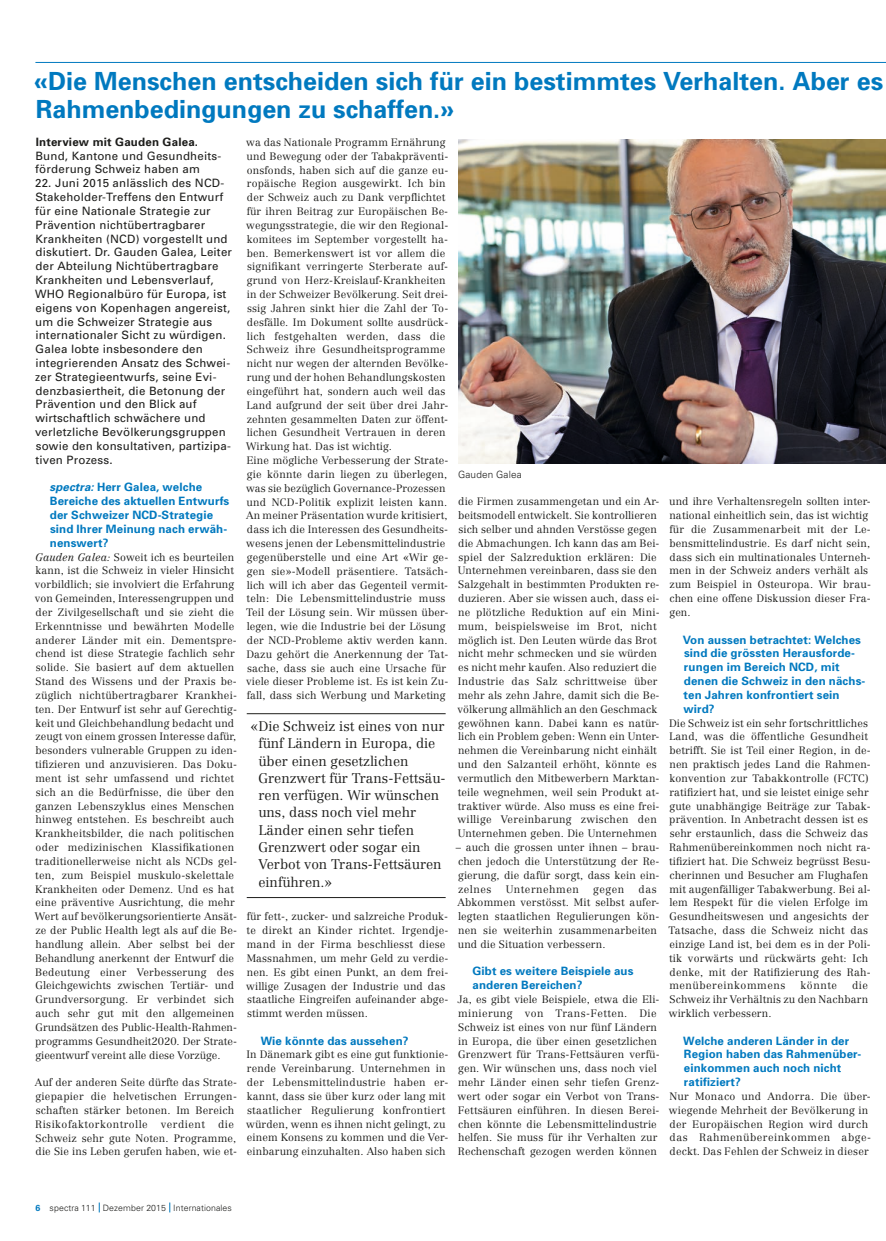
<style>
.page{position:relative;width:886px;height:1241px;background:#fff}
.page>*{position:absolute;margin:0;border:0;box-sizing:border-box;transform-origin:0 0}
.t1{font:700 25px/27.6px "Univers";color:#0079bf}
.t2{font:300 13.75px/17.2px "Centennial";color:#1d1d1b}
.t3{font:11.5px/13.9px "Univers";letter-spacing:.015em;color:#1d1d1b}
.t4{font:700 11.5px/13.9px "Univers";letter-spacing:.01em;color:#0079bf}
.t5{font:700 11.5px "Univers";letter-spacing:.015em;color:#1d1d1b}
.t6{font:300 10.62px/13.9px "Centennial";letter-spacing:.01em;color:#1d1d1b}
.t7{font:300 10.62px "Centennial";letter-spacing:.045em;color:#1d1d1b}
.t8{font:300 10px "Univers";letter-spacing:.015em;color:#1d1d1b}
.t9{font:300 8.75px "Univers";letter-spacing:.01em;color:#1d1d1b}
.s1{font-style:italic}
.s2{font-weight:700;color:#0079bf}
</style>
<div class="page">
<hr style="left:35px;top:62px;width:851px;height:1px;background:#0079bf">
<hr style="left:247px;top:713px;width:199px;height:1px;background:#1d1d1b">
<hr style="left:247px;top:897px;width:199px;height:1px;background:#1d1d1b">
<img style="left:458px;top:139px;width:428px;height:324px">
<h1 class="t1" style="left:34px;top:67px;width:850px">«Die Menschen entscheiden sich für ein bestimmtes Verhalten. Aber es<br>Rahmenbedingungen zu schaffen.»</h1>
<p class="t5" style="left:36px;top:134px;width:164px">Interview mit Gauden Galea.</p>
<p class="t3" style="left:35px;top:148px;width:187px">Bund, Kantone und Gesundheits&shy;förderung Schweiz haben am</p>
<p class="t3" style="left:35px;top:176px;width:199px">22. Juni 2015 anlässlich des NCD-Stakeholder-Treffens den Entwurf für eine Nationale Strategie zur Prävention nichtübertragbarer Krankheiten (NCD) vorgestellt und diskutiert. Dr. Gauden Galea, Leiter der Abteilung Nichtübertragbare Krankheiten und Lebensverlauf, WHO Regionalbüro für Europa, ist eigens von Kopenhagen angereist, um die Schweizer Strategie aus internationaler Sicht zu würdigen.<br>Galea lobte insbesondere den integrierenden Ansatz des Schwei&shy;zer Strategieentwurfs, seine Evi&shy;denzbasiertheit, die Betonung der Prävention und den Blick auf wirtschaftlich schwächere und verletzliche Bevölkerungsgruppen sowie den konsultativen, partizipa&shy;tiven Prozess.</p>
<p class="t4" style="left:49px;top:480px;width:181px"><span class="s1">spectra:</span> Herr Galea, welche<br>Bereiche des aktuellen Entwurfs der Schweizer NCD-Strategie sind Ihrer Meinung nach erwäh&shy;nenswert?</p>
<p class="t6" style="left:35px;top:549px;width:204px"><span class="s1">Gauden Galea:</span> Soweit ich es beurteilen kann, ist die Schweiz in vieler Hinsicht vorbildlich; sie involviert die Erfahrung von Gemeinden, Interessengruppen und der Zivilgesellschaft und sie zieht die Erkenntnisse und bewährten Modelle anderer Länder mit ein. Dementspre&shy;chend ist diese Strategie fachlich sehr solide. Sie basiert auf dem aktuellen Stand des Wissens und der Praxis be&shy;züglich nichtübertragbarer Krankhei&shy;ten. Der Entwurf ist sehr auf Gerechtig&shy;keit und Gleichbehandlung bedacht und zeugt von einem grossen Interesse dafür, besonders vulnerable Gruppen zu iden&shy;tifizieren und anzuvisieren. Das Doku&shy;ment ist sehr umfassend und richtet sich an die Bedürfnisse, die über den ganzen Lebenszyklus eines Menschen hinweg entstehen. Es beschreibt auch Krankheitsbilder, die nach politischen oder medizinischen Klassifikationen traditionellerweise nicht als NCDs gel&shy;ten, zum Beispiel muskulo-skelettale Krankheiten oder Demenz. Und es hat eine präventive Ausrichtung, die mehr Wert auf bevölkerungsorientierte Ansät&shy;ze der Public Health legt als auf die Be&shy;handlung allein. Aber selbst bei der Behandlung anerkennt der Entwurf die Bedeutung einer Verbesserung des Gleichgewichts zwischen Tertiär- und Grundversorgung. Er verbindet sich auch sehr gut mit den allgemeinen Grundsätzen des Public-Health-Rahmen&shy;programms Gesundheit2020. Der Strate&shy;gieentwurf vereint alle diese Vorzüge.</p>
<p class="t6" style="left:35px;top:1075px;width:204px">Auf der anderen Seite dürfte das Strate&shy;giepapier die helvetischen Errungen&shy;schaften stärker betonen. Im Bereich Risikofaktorkontrolle</p>
<p class="t6" style="left:36px;top:1116px;width:203px;text-indent:125px">verdient die<br>Schweiz sehr gute Noten. Programme, die Sie ins Leben gerufen haben, wie et-</p>
<p class="t6" style="left:246px;top:135px;width:204px">wa das Nationale Programm Ernährung und Bewegung oder der Tabakpräventi&shy;onsfonds, haben sich auf die ganze eu&shy;ropäische Region ausgewirkt. Ich bin der Schweiz auch zu Dank verpflichtet für ihren Beitrag zur Europäischen Be&shy;wegungsstrategie, die wir den Regional&shy;komitees im September vorgestellt ha&shy;ben. Bemerkenswert ist vor allem die signifikant verringerte Sterberate auf&shy;grund von Herz-Kreislauf-Krankheiten in der Schweizer Bevölkerung. Seit drei&shy;ssig Jahren sinkt hier die Zahl der To&shy;desfälle. Im Dokument sollte ausdrück&shy;lich festgehalten werden, dass die Schweiz ihre Gesundheitsprogramme nicht nur wegen der alternden Bevölke&shy;rung und der hohen Behandlungskosten eingeführt hat, sondern auch weil das Land aufgrund der seit über drei Jahr&shy;zehnten gesammelten Daten zur öffent&shy;lichen Gesundheit Vertrauen in deren Wirkung hat. Das ist wichtig.<br>Eine mögliche Verbesserung der Strate&shy;gie könnte darin liegen zu überlegen, was sie bezüglich Governance-Prozessen und NCD-Politik explizit leisten kann.<br>An meiner Präsentation wurde kritisiert, dass ich die Interessen des Gesundheits&shy;wesens jenen der Lebensmittelindustrie gegenüberstelle und eine Art «Wir ge&shy;gen sie»-Modell präsentiere. Tatsäch&shy;lich will ich aber das Gegenteil vermit&shy;teln: Die Lebensmittelindustrie muss Teil der Lösung sein. Wir müssen über&shy;legen, wie die Industrie bei der Lösung der NCD-Probleme aktiv werden kann.<br>Dazu gehört die Anerkennung der Tat&shy;sache, dass sie auch eine Ursache für viele dieser Probleme ist. Es ist kein Zu&shy;fall, dass sich Werbung und Marketing</p>
<p class="t2" style="left:258px;top:717px;width:189px;text-indent:-8px">«Die Schweiz ist eines von nur fünf Ländern in Europa, die über einen gesetzlichen<br>Grenzwert für Trans-Fettsäu&shy;ren verfügen. Wir wünschen uns, dass noch viel mehr<br>Länder einen sehr tiefen<br>Grenzwert oder sogar ein<br>Verbot von Trans-Fettsäuren einführen.»</p>
<p class="t6" style="left:246px;top:909px;width:203px">für fett-, zucker- und salzreiche Produk&shy;te direkt an Kinder richtet. Irgendje&shy;mand in der Firma beschliesst diese Massnahmen, um mehr Geld zu verdie&shy;nen. Es gibt einen Punkt, an dem frei&shy;willige Zusagen der Industrie und das staatliche Eingreifen aufeinander abge&shy;stimmt werden müssen.</p>
<p class="t4" style="left:261px;top:1032px;width:149px">Wie könnte das aussehen?</p>
<p class="t6" style="left:246px;top:1047px;width:203px">In Dänemark gibt es eine gut funktionie&shy;rende Vereinbarung. Unternehmen in der Lebensmittelindustrie haben er&shy;kannt, dass sie über kurz oder lang mit staatlicher Regulierung konfrontiert würden, wenn es ihnen nicht gelingt, zu einem Konsens zu kommen und die Ver&shy;einbarung einzuhalten. Also haben sich</p>
<p class="t8" style="left:458px;top:468px;width:65px">Gauden Galea</p>
<p class="t6" style="left:457px;top:494px;width:204px">die Firmen zusammengetan und ein Ar&shy;beitsmodell entwickelt. Sie kontrollieren sich selber und ahnden Verstösse gegen die Abmachungen. Ich kann das am Bei&shy;spiel der Salzreduktion erklären: Die Unternehmen vereinbaren, dass sie den Salzgehalt in bestimmten Produkten re&shy;duzieren. Aber sie wissen auch, dass ei&shy;ne plötzliche Reduktion auf ein Mini&shy;mum, beispielsweise im Brot, nicht möglich ist. Den Leuten würde das Brot nicht mehr schmecken und sie würden es nicht mehr kaufen. Also reduziert die Industrie das Salz schrittweise über mehr als zehn Jahre, damit sich die Be&shy;völkerung allmählich an den Geschmack gewöhnen kann. Dabei kann es natür&shy;lich ein Problem geben: Wenn ein Unter&shy;nehmen die Vereinbarung nicht einhält und den Salzanteil erhöht, könnte es vermutlich den Mitbewerbern Marktan&shy;teile wegnehmen, weil sein Produkt at&shy;traktiver würde. Also muss es eine frei&shy;willige Vereinbarung zwischen den Unternehmen geben. Die Unternehmen</p>
<p class="t6" style="left:456px;top:840px;width:205px;text-align:justify">– auch die grossen unter ihnen – brau&shy;chen jedoch die Unterstützung der Re&shy;gierung, die dafür sorgt, dass kein ein&shy;zelnes</p>
<p class="t6" style="left:457px;top:881px;width:204px;text-indent:181px">das<br>Abkommen verstösst. Mit selbst aufer&shy;legten staatlichen Regulierungen kön&shy;nen sie weiterhin zusammenarbeiten und die Situation verbessern.</p>
<p class="t4" style="left:472px;top:963px;width:163px">Gibt es weitere Beispiele aus anderen Bereichen?</p>
<p class="t6" style="left:457px;top:992px;width:204px">Ja, es gibt viele Beispiele, etwa die Eli&shy;minierung von Trans-Fetten. Die Schweiz ist eines von nur fünf Ländern in Europa, die über einen gesetzlichen Grenzwert für Trans-Fettsäuren verfü&shy;gen. Wir wünschen uns, dass noch viel mehr Länder einen sehr tiefen Grenz&shy;wert oder sogar ein Verbot von Trans-Fettsäuren einführen. In diesen Berei&shy;chen könnte die Lebensmittelindustrie helfen. Sie muss für ihr Verhalten zur Rechenschaft gezogen werden können</p>
<p class="t7" style="left:506px;top:882px;width:75px">Unternehmen</p>
<p class="t6" style="left:593px;top:881px;width:32px">gegen</p>
<p class="t6" style="left:669px;top:494px;width:203px">und ihre Verhaltensregeln sollten inter&shy;national einheitlich sein, das ist wichtig für die Zusammenarbeit mit der Le&shy;bensmittelindustrie. Es darf nicht sein, dass sich ein multinationales Unterneh&shy;men in der Schweiz anders verhält als zum Beispiel in Osteuropa. Wir brau&shy;chen eine offene Diskussion dieser Fra&shy;gen.</p>
<p class="t4" style="left:683px;top:632px;width:183px">Von aussen betrachtet: Welches sind die grössten Herausforde&shy;rungen im Bereich NCD, mit denen die Schweiz in den nächs&shy;ten Jahren konfrontiert sein wird?</p>
<p class="t6" style="left:668px;top:715px;width:204px">Die Schweiz ist ein sehr fortschrittliches Land, was die öffentliche Gesundheit betrifft. Sie ist Teil einer Region, in de&shy;nen praktisch jedes Land die Rahmen&shy;konvention zur Tabakkontrolle (FCTC) ratifiziert hat, und sie leistet einige sehr gute unabhängige Beiträge zur Tabak&shy;prävention. In Anbetracht dessen ist es sehr erstaunlich, dass die Schweiz das Rahmenübereinkommen noch nicht ra&shy;tifiziert hat. Die Schweiz begrüsst Besu&shy;cherinnen und Besucher am Flughafen mit augenfälliger Tabakwerbung. Bei al&shy;lem Respekt für die vielen Erfolge im Gesundheitswesen und angesichts der Tatsache, dass die Schweiz nicht das einzige Land ist, bei dem es in der Poli&shy;tik vorwärts und rückwärts geht: Ich denke, mit der Ratifizierung des Rah&shy;menübereinkommens</p>
<p class="t6" style="left:669px;top:978px;width:201px;text-align:justify;text-indent:183px">die Schweiz ihr Verhältnis zu den Nachbarn wirklich verbessern.</p>
<p class="t4" style="left:683px;top:1032px;width:179px">Welche anderen Länder in der<br>Region haben das Rahmenüber&shy;einkommen auch noch nicht ratifiziert?</p>
<p class="t6" style="left:669px;top:1088px;width:203px">Nur Monaco und Andorra. Die über&shy;wiegende Mehrheit der Bevölkerung in der Europäischen Region wird durch das Rahmenübereinkommen abge&shy;deckt. Das Fehlen der Schweiz in dieser</p>
<p class="t6" style="left:800px;top:978px;width:38px">könnte</p>
<p class="t9" style="left:35px;top:1201px;width:198px"><span class="s2">6</span> spectra 111 Dezember 2015 Internationales</p>
</div>
